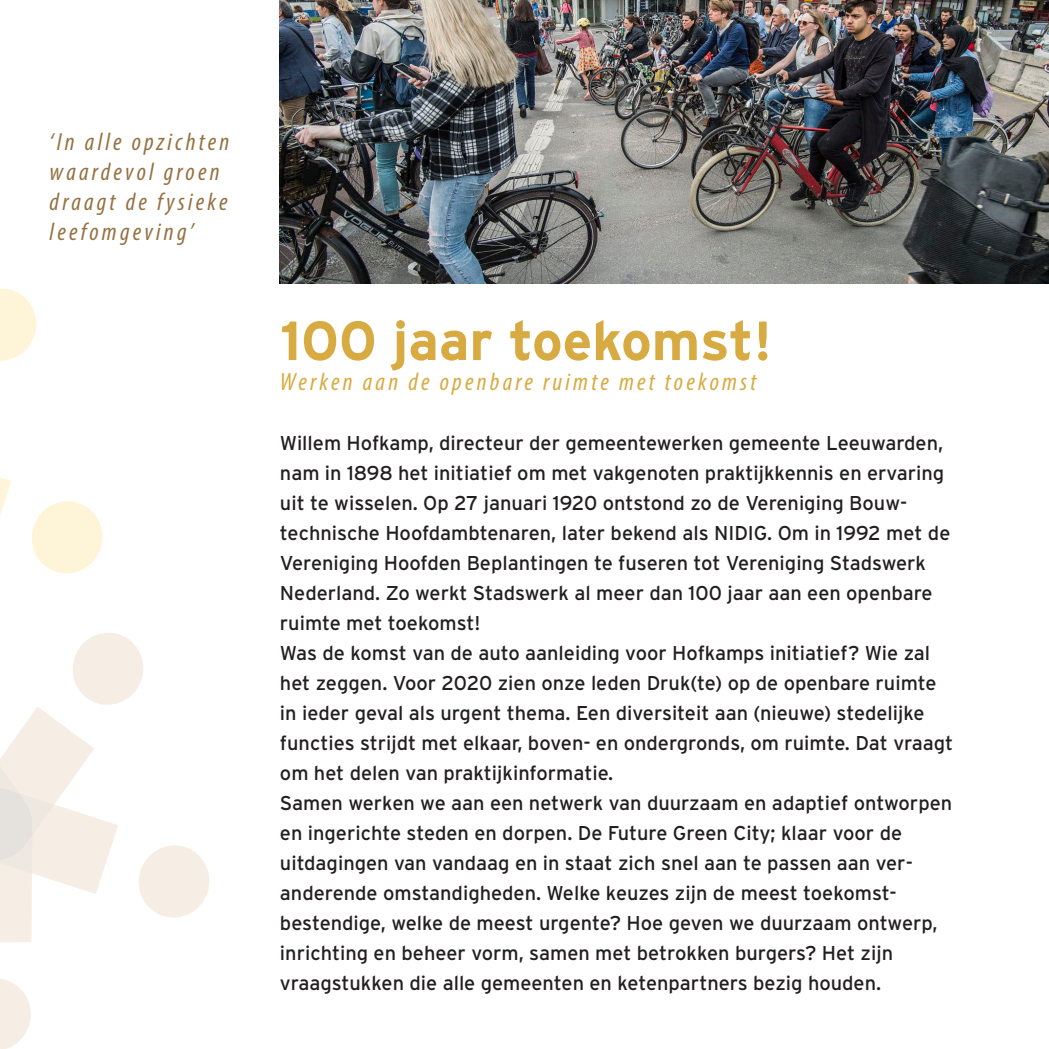
<style>
.page{position:relative;width:1049px;height:1049px;background:#fff}
.page>*{position:absolute;margin:0;border:0;box-sizing:border-box;transform-origin:0 0}
.t1{font:700 55px "Interstate";color:#d7ab41}
.intro{font:italic condensed 25px/30px "Myriad Pro";letter-spacing:.13em;color:#957242}
.intro-2{font:italic condensed 25px "Myriad Pro";letter-spacing:.13em;color:#d7ab41}
.broodtekst{font:20px/30px "Interstate";color:#231f20}
</style>
<div class="page">
<img style="left:280px;top:0;width:769px;height:283px">
<p class="intro" style="left:50px;top:126px;width:181px">‘In alle opzichten waardevol groen draagt de fysieke leefomgeving’</p>
<p class="t1" style="left:280px;top:310px;width:494px">100 jaar toekomst!</p>
<p class="intro-2" style="left:280px;top:367px;width:478px">Werken aan de openbare ruimte met toekomst</p>
<p class="broodtekst" style="left:280px;top:428px;width:672px">Willem Hofkamp, directeur der gemeentewerken gemeente Leeuwarden, nam in 1898 het initiatief om met vakgenoten praktijkkennis en ervaring uit te wisselen. Op 27 januari 1920 ontstond zo de Vereniging Bouw&shy;technische Hoofdambtenaren, later bekend als NIDIG. Om in 1992 met de Vereniging Hoofden Beplantingen te fuseren tot Vereniging Stadswerk Nederland. Zo werkt Stadswerk al meer dan 100 jaar aan een openbare ruimte met toekomst!</p>
<p class="broodtekst" style="left:280px;top:638px;width:675px">Was de komst van de auto aanleiding voor Hofkamps initiatief? Wie zal het zeggen. Voor 2020 zien onze leden Druk(te) op de openbare ruimte in ieder geval als urgent thema. Een diversiteit aan (nieuwe) stedelijke functies strijdt met elkaar, boven- en ondergronds, om ruimte. Dat vraagt om het delen van praktijkinformatie.</p>
<p class="broodtekst" style="left:280px;top:788px;width:674px">Samen werken we aan een netwerk van duurzaam en adaptief ontworpen en ingerichte steden en dorpen. De Future Green City; klaar voor de uitdagingen van vandaag en in staat zich snel aan te passen aan ver&shy;anderende omstandigheden. Welke keuzes zijn de meest toekomst&shy;bestendige, welke de meest urgente? Hoe geven we duurzaam ontwerp, inrichting en beheer vorm, samen met betrokken burgers? Het zijn vraagstukken die alle gemeenten en ketenpartners bezig houden.</p>
</div>
